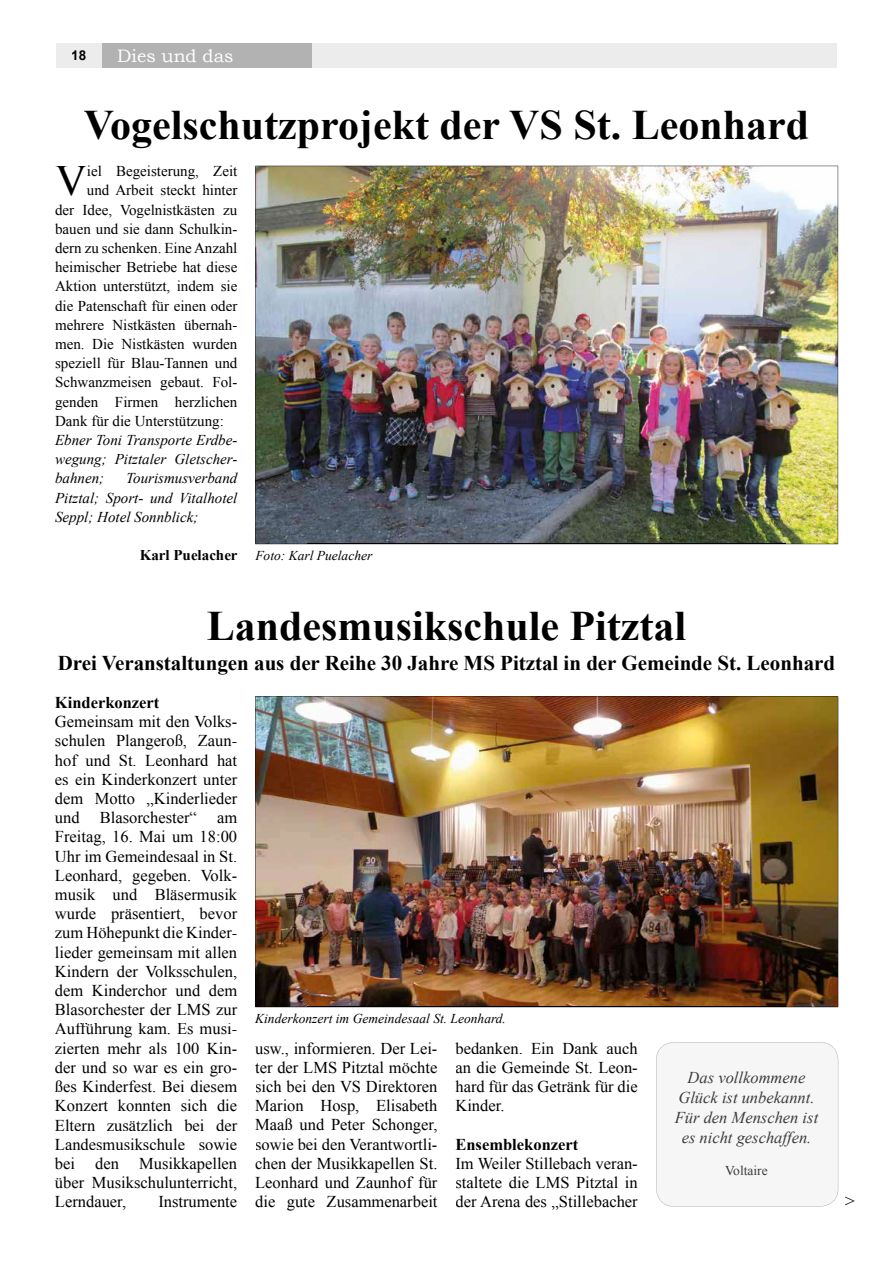
<style>
.page{position:relative;width:893px;height:1263px;background:#fff}
.page>*{position:absolute;margin:0;border:0;box-sizing:border-box;transform-origin:0 0}
.t1{font:43.95px "Times New Roman";color:#000}
.t2{font:700 42px "Times New Roman";color:#000}
.t3{font:700 21px "Times New Roman";color:#000}
.t4{font:18px "Bookman Old Style";color:#fff}
.t5{font:18px "Times New Roman";color:#000}
.t6{font:16.5px/19.2px "Times New Roman";color:#000;text-align:justify}
.t7{font:italic 16.5px/19.8px "Times New Roman";color:#3d3c3c;text-align:center}
.t8{font:700 16.5px "Times New Roman";color:#000}
.t9{font:15px "Times New Roman";color:#000}
.t10{font:italic 15px/19.2px "Times New Roman";color:#000;text-align:justify}
.t11{font:700 15px "Times New Roman";color:#000}
.t12{font:italic 13.5px "Times New Roman";color:#000}
.t13{font:13.5px "Times New Roman";color:#3d3c3c}
.t14{font:700 13.5px "Arial";color:#000}
</style>
<div class="page">
<div style="left:56px;top:43px;width:781px;height:25px;background:#ececec"></div>
<div style="left:102px;top:43px;width:210px;height:25px;background:#b2b2b2"></div>
<img style="left:308px;top:213px;width:477px;height:331px">
<img style="left:255px;top:166px;width:583px;height:47px">
<img style="left:255px;top:212px;width:53px;height:332px">
<img style="left:785px;top:212px;width:53px;height:332px">
<img style="left:255px;top:696px;width:583px;height:311px">
<img style="left:255px;top:697px;width:583px;height:51px">
<img style="left:255px;top:748px;width:53px;height:259px">
<img style="left:785px;top:748px;width:53px;height:259px">
<div style="left:656px;top:1042px;width:182px;height:164px;background:#f6f6f6"></div>
<p class="t14" style="left:71px;top:47px;width:17px">18</p>
<p class="t4" style="left:117px;top:44px;width:118px">Dies und das</p>
<h2 class="t2" style="left:84px;top:96px;width:727px">Vogelschutzprojekt der VS St. Leonhard</h2>
<h1 class="t1" style="left:55px;top:151px;width:33px">V</h1>
<p class="t9" style="left:87px;top:161px;width:152px">iel Begeisterung, Zeit</p>
<p class="t9" style="left:87px;top:180px;width:152px">und Arbeit steckt hinter</p>
<p class="t9" style="left:55px;top:199px;width:184px">der Idee, Vogelnistkästen zu</p>
<p class="t9" style="left:55px;top:219px;width:184px">bauen und sie dann Schulkin-</p>
<p class="t9" style="left:55px;top:238px;width:184px">dern zu schenken. Eine Anzahl</p>
<p class="t9" style="left:55px;top:257px;width:184px">heimischer Betriebe hat diese</p>
<p class="t9" style="left:55px;top:276px;width:184px">Aktion unterstützt, indem sie</p>
<p class="t9" style="left:55px;top:295px;width:184px">die Patenschaft für einen oder</p>
<p class="t9" style="left:55px;top:315px;width:184px">mehrere Nistkästen übernah-</p>
<p class="t9" style="left:55px;top:334px;width:184px">men. Die Nistkästen wurden</p>
<p class="t9" style="left:55px;top:353px;width:184px">speziell für Blau-Tannen und</p>
<p class="t9" style="left:55px;top:372px;width:184px">Schwanzmeisen gebaut. Fol-</p>
<p class="t9" style="left:55px;top:391px;width:184px">genden Firmen herzlichen</p>
<p class="t9" style="left:55px;top:411px;width:170px">Dank für die Unterstützung:</p>
<p class="t10" style="left:55px;top:430px;width:184px">Ebner Toni Transporte Erdbe&shy;wegung; Pitztaler Gletscher&shy;bahnen;</p>
<p class="t10" style="left:55px;top:468px;width:184px;text-indent:71px">Tourismusverband Pitztal; Sport- und Vitalhotel Seppl; Hotel Sonnblick;</p>
<p class="t11" style="left:140px;top:545px;width:99px">Karl Puelacher</p>
<p class="t12" style="left:255px;top:546px;width:118px">Foto: Karl Puelacher</p>
<h2 class="t2" style="left:207px;top:597px;width:481px">Landesmusikschule Pitztal</h2>
<p class="t3" style="left:58px;top:648px;width:779px">Drei Veranstaltungen aus der Reihe 30 Jahre MS Pitztal in der Gemeinde St. Leonhard</p>
<p class="t8" style="left:55px;top:691px;width:106px">Kinderkonzert</p>
<p class="t6" style="left:55px;top:712px;width:184px">Gemeinsam mit den Volks&shy;schulen Plangeroß, Zaun&shy;hof und St. Leonhard hat es ein Kinderkonzert unter dem Motto „Kinderlieder und Blasorchester“ am Freitag, 16. Mai um 18:00<br>Uhr im Gemeindesaal in St.<br>Leonhard, gegeben. Volk&shy;musik und Bläsermusik wurde präsentiert, bevor zum Höhepunkt die Kinder&shy;lieder gemeinsam mit allen Kindern der Volksschulen, dem Kinderchor und dem Blasorchester der LMS zur Aufführung kam. Es musi&shy;zierten mehr als 100 Kin&shy;der und so war es ein gro&shy;ßes Kinderfest. Bei diesem Konzert konnten sich die Eltern zusätzlich bei der Landesmusikschule sowie bei den Musikkapellen über Musikschulunterricht, Lerndauer,</p>
<p class="t6" style="left:158px;top:1192px;width:80px">Instrumente</p>
<p class="t12" style="left:255px;top:1009px;width:252px">Kinderkonzert im Gemeindesaal St. Leonhard.</p>
<p class="t6" style="left:255px;top:1038px;width:184px">usw., informieren. Der Lei&shy;ter der LMS Pitztal möchte sich bei den VS Direktoren Marion Hosp, Elisabeth Maaß und Peter Schonger, sowie bei den Verantwortli&shy;chen der Musikkapellen St.<br>Leonhard und Zaunhof für die gute Zusammenarbeit</p>
<p class="t6" style="left:455px;top:1038px;width:184px">bedanken. Ein Dank auch an die Gemeinde St. Leon&shy;hard für das Getränk für die Kinder.</p>
<p class="t8" style="left:455px;top:1133px;width:124px">Ensemblekonzert</p>
<p class="t6" style="left:455px;top:1153px;width:184px">Im Weiler Stillebach veran&shy;staltete die LMS Pitztal in der Arena des „Stillebacher</p>
<p class="t7" style="left:675px;top:1067px;width:145px">Das vollkommene<br>Glück ist unbekannt.<br>Für den Menschen ist es nicht geschaffen.</p>
<p class="t13" style="left:725px;top:1161px;width:44px">Voltaire</p>
<p class="t5" style="left:845px;top:1188px;width:12px">&gt;</p>
</div>
